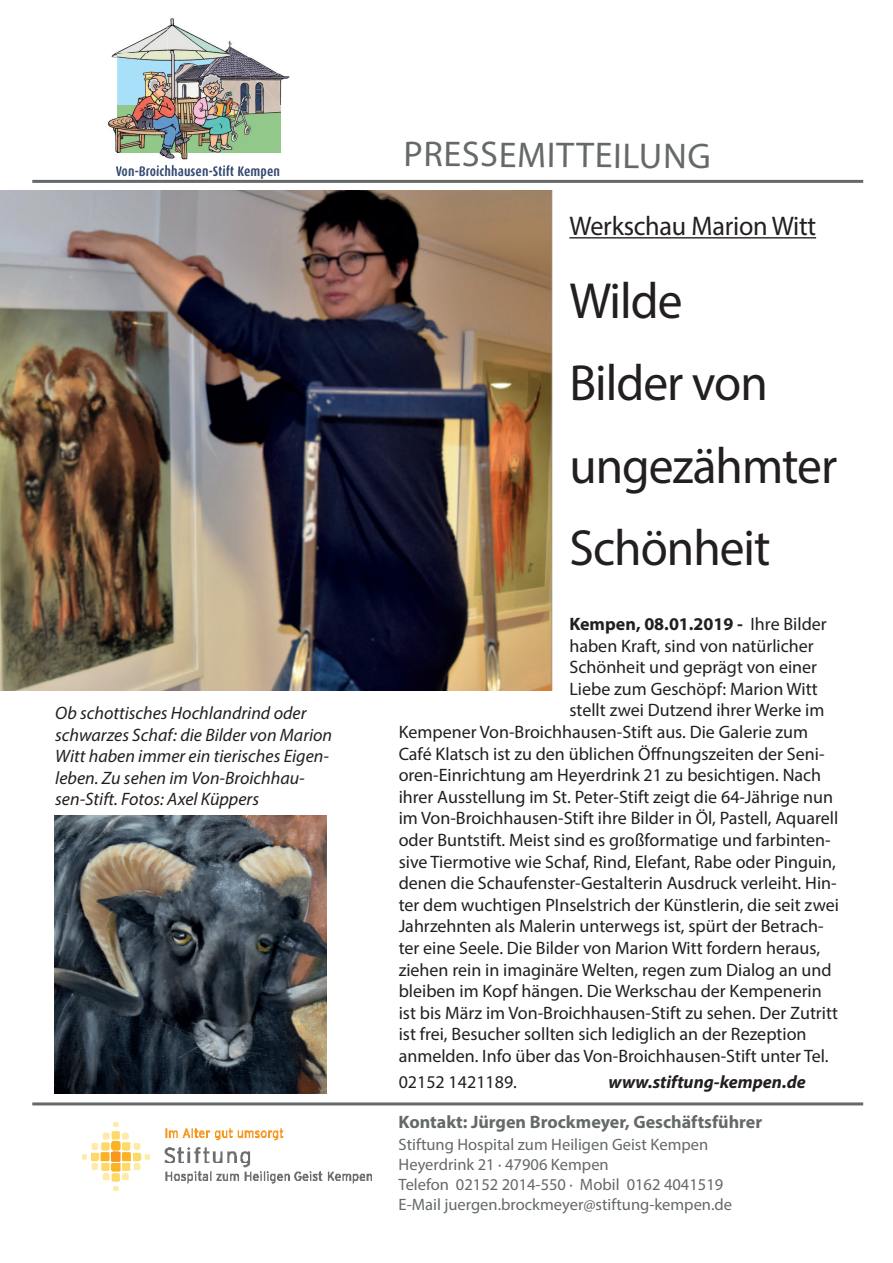
<style>
.page{position:relative;width:893px;height:1263px;background:#fff}
.page>*{position:absolute;margin:0;border:0;box-sizing:border-box;transform-origin:0 0}
.t1{font:51px/82.5px "Myriad Pro";letter-spacing:-.02em;color:#231f20}
.t2{font:36px "Myriad Pro";letter-spacing:.01em;color:#656969}
.t3{font:27px "Myriad Pro";letter-spacing:-.01em;color:#231f20}
.t4{font:18px "Myriad Pro";color:#231f20}
.t5{font:italic 18px/21.6px "Myriad Pro";color:#231f20}
.t6{font:700 18px "Myriad Pro";color:#656969}
.t7{font:700 18px "Myriad Pro";color:#231f20}
.t8{font:italic 700 18px "Myriad Pro";color:#231f20}
.t9{font:16.5px/19.8px "Myriad Pro";color:#656969}
.t10{font:700 13.35px "Dax Condensed";letter-spacing:.01em;color:#384c73}
.s1{font-weight:400}
</style>
<div class="page">
<hr style="left:569px;top:237px;width:247px;height:1px;background:#231f20">
<hr style="left:32px;top:180px;width:831px;height:3px;background:#656969">
<hr style="left:32px;top:1102px;width:831px;height:3px;background:#656969">
<img style="left:82px;top:1123px;width:290px;height:67px">
<img style="left:111px;top:27px;width:56px;height:31px">
<img style="left:167px;top:18px;width:61px;height:35px">
<img style="left:228px;top:40px;width:24px;height:18px">
<img style="left:108px;top:118px;width:9px;height:35px">
<img style="left:251px;top:58px;width:29px;height:16px">
<img style="left:265px;top:74px;width:25px;height:31px">
<img style="left:280px;top:105px;width:1px;height:48px">
<img style="left:159px;top:153px;width:29px;height:7px">
<img style="left:117px;top:105px;width:163px;height:48px">
<img style="left:117px;top:53px;width:119px;height:52px">
<img style="left:236px;top:58px;width:15px;height:47px">
<img style="left:250px;top:74px;width:15px;height:31px">
<img style="left:265px;top:89px;width:15px;height:16px">
<img style="left:116px;top:165px;width:163px;height:4px">
<img style="left:0;top:191px;width:553px;height:499px">
<img style="left:54px;top:816px;width:272px;height:278px">
<p class="t10" style="left:116px;top:164px;width:166px">Von-Broichhausen-Stift Kempen</p>
<p class="t5" style="left:55px;top:702px;width:278px">Ob schottisches Hochlandrind oder schwarzes Schaf: die Bilder von Marion Witt haben immer ein tierisches Eigen&shy;leben. Zu sehen im Von-Broichhau&shy;sen-Stift. Fotos: Axel Küppers</p>
<h2 class="t2" style="left:403px;top:133px;width:309px">PRESSEMITTEILUNG</h2>
<h3 class="t3" style="left:569px;top:209px;width:248px">Werkschau Marion Witt</h3>
<h1 class="t1" style="left:569px;top:258px;width:269px">Wilde<br>Bilder von ungezähmter<br>Schönheit</h1>
<p class="t7" style="left:569px;top:612px;width:259px">Kempen, 08.01.2019 - <span class="s1">Ihre Bilder</span></p>
<p class="t4" style="left:569px;top:634px;width:246px">haben Kraft, sind von natürlicher</p>
<p class="t4" style="left:569px;top:656px;width:249px">Schönheit und geprägt von einer</p>
<p class="t4" style="left:569px;top:678px;width:250px">Liebe zum Geschöpf: Marion Witt</p>
<p class="t4" style="left:569px;top:699px;width:257px">stellt zwei Dutzend ihrer Werke im</p>
<p class="t4" style="left:399px;top:721px;width:411px">Kempener Von-Broichhausen-Stift aus. Die Galerie zum</p>
<p class="t4" style="left:399px;top:742px;width:427px">Café Klatsch ist zu den üblichen Öffnungszeiten der Seni-</p>
<p class="t4" style="left:399px;top:764px;width:424px">oren-Einrichtung am Heyerdrink 21 zu besichtigen. Nach</p>
<p class="t4" style="left:399px;top:786px;width:436px">ihrer Ausstellung im St. Peter-Stift zeigt die 64-Jährige nun</p>
<p class="t4" style="left:399px;top:807px;width:441px">im Von-Broichhausen-Stift ihre Bilder in Öl, Pastell, Aquarell</p>
<p class="t4" style="left:399px;top:829px;width:433px">oder Buntstift. Meist sind es großformatige und farbinten-</p>
<p class="t4" style="left:399px;top:850px;width:439px">sive Tiermotive wie Schaf, Rind, Elefant, Rabe oder Pinguin,</p>
<p class="t4" style="left:399px;top:872px;width:440px">denen die Schaufenster-Gestalterin Ausdruck verleiht. Hin-</p>
<p class="t4" style="left:399px;top:894px;width:442px">ter dem wuchtigen PInselstrich der Künstlerin, die seit zwei</p>
<p class="t4" style="left:399px;top:915px;width:426px">Jahrzehnten als Malerin unterwegs ist, spürt der Betrach-</p>
<p class="t4" style="left:399px;top:937px;width:423px">ter eine Seele. Die Bilder von Marion Witt fordern heraus,</p>
<p class="t4" style="left:399px;top:958px;width:434px">ziehen rein in imaginäre Welten, regen zum Dialog an und</p>
<p class="t4" style="left:399px;top:980px;width:425px">bleiben im Kopf hängen. Die Werkschau der Kempenerin</p>
<p class="t4" style="left:399px;top:1002px;width:441px">ist bis März im Von-Broichhausen-Stift zu sehen. Der Zutritt</p>
<p class="t4" style="left:399px;top:1023px;width:409px">ist frei, Besucher sollten sich lediglich an der Rezeption</p>
<p class="t4" style="left:399px;top:1045px;width:431px">anmelden. Info über das Von-Broichhausen-Stift unter Tel.</p>
<p class="t4" style="left:399px;top:1070px;width:120px">02152 1421189.</p>
<p class="t8" style="left:609px;top:1070px;width:199px">www.stiftung-kempen.de</p>
<p class="t6" style="left:399px;top:1110px;width:365px">Kontakt: Jürgen Brockmeyer, Geschäftsführer</p>
<p class="t9" style="left:399px;top:1134px;width:335px">Stiftung Hospital zum Heiligen Geist Kempen Heyerdrink 21 ∙ 47906 Kempen<br>Telefon 02152 2014-550 ∙ Mobil 0162 4041519<br>E-Mail juergen.brockmeyer@stiftung-kempen.de</p>
</div>
